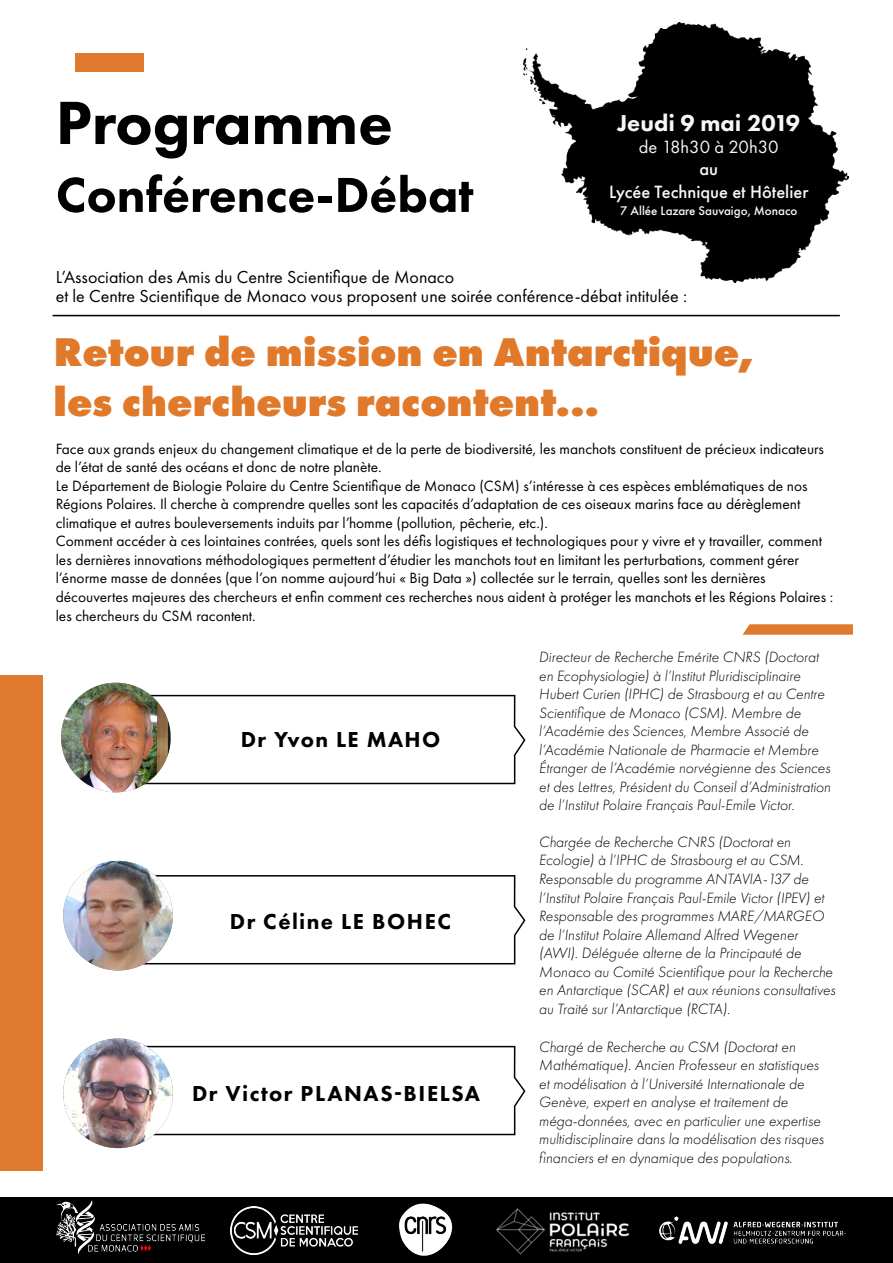
<style>
.page{position:relative;width:893px;height:1263px;background:#fff}
.page>*{position:absolute;margin:0;border:0;box-sizing:border-box;transform-origin:0 0}
.t1{font:800 63.3px "Futura PT";color:#000}
.t2{font:800 50.85px "Futura PT";color:#000}
.t3{font:800 41.7px/49.9px "Futura PT";color:#e1792b}
.t4{font:800 23.85px "Futura PT";color:#f7f7f8}
.t5{font:800 22.5px "Futura PT";letter-spacing:.06em;color:#000}
.t6{font:500 18.45px/22.2px "Futura PT";color:#f7f7f8;text-align:center}
.t7{font:18.45px "Futura PT";color:#f7f7f8}
.t8{font:18px/19.5px "Futura PT";color:#000}
.t9{font:italic 300 15.45px/18.5px "Futura PT";color:#000}
.t10{font:15.45px/18.5px "Futura PT";color:#000}
.t11{font:500 13.05px "Futura PT";color:#f7f7f8}
</style>
<div class="page">
<svg style="left:146px;top:1045px;width:380px;height:91px"></svg>
<svg style="left:142px;top:874px;width:384px;height:91px"></svg>
<svg style="left:144px;top:694px;width:382px;height:91px"></svg>
<div style="left:75px;top:53px;width:69px;height:19px;background:#df792d"></div>
<div style="left:0;top:675px;width:43px;height:495px;background:#df792d"></div>
<svg style="left:743px;top:624px;width:110px;height:11px"></svg>
<img style="left:63px;top:1038px;width:110px;height:110px;border-radius:55px">
<img style="left:63px;top:861px;width:110px;height:109px;border-radius:55px">
<img style="left:61px;top:683px;width:110px;height:109px;border-radius:55px">
<hr style="left:53px;top:315px;width:787px;height:1px;background:#000">
<img style="left:524px;top:22px;width:325px;height:260px">
<div style="left:0;top:1197px;width:893px;height:66px;background:#000"></div>
<img style="left:230px;top:1207px;width:127px;height:47px">
<img style="left:56px;top:1200px;width:149px;height:54px">
<img style="left:399px;top:1203px;width:54px;height:53px">
<img style="left:659px;top:1216px;width:187px;height:28px">
<img style="left:496px;top:1208px;width:134px;height:47px">
<h1 class="t1" style="left:56px;top:83px;width:339px">Programme</h1>
<h2 class="t2" style="left:56px;top:163px;width:419px">Conférence-Débat</h2>
<h3 class="t4" style="left:617px;top:108px;width:184px">Jeudi 9 mai 2019</h3>
<p class="t7" style="left:639px;top:136px;width:141px">de 18h30 à 20h30</p>
<p class="t6" style="left:609px;top:158px;width:201px">au<br>Lycée Technique et Hôtelier</p>
<p class="t11" style="left:620px;top:203px;width:179px">7 Allée Lazare Sauvaigo, Monaco</p>
<p class="t8" style="left:56px;top:267px;width:633px">L’Association des Amis du Centre Scientifique de Monaco<br>et le Centre Scientifique de Monaco vous proposent une soirée conférence-débat intitulée :</p>
<h3 class="t3" style="left:54px;top:326px;width:702px">Retour de mission en Antarctique, les chercheurs racontent...</h3>
<p class="t10" style="left:56px;top:439px;width:779px">Face aux grands enjeux du changement climatique et de la perte de biodiversité, les manchots constituent de précieux indicateurs de l’état de santé des océans et donc de notre planète.<br>Le Département de Biologie Polaire du Centre Scientifique de Monaco (CSM) s’intéresse à ces espèces emblématiques de nos Régions Polaires. Il cherche à comprendre quelles sont les capacités d’adaptation de ces oiseaux marins face au dérèglement climatique et autres bouleversements induits par l’homme (pollution, pêcherie, etc.).<br>Comment accéder à ces lointaines contrées, quels sont les défis logistiques et technologiques pour y vivre et y travailler, comment les dernières innovations méthodologiques permettent d’étudier les manchots tout en limitant les perturbations, comment gérer l’énorme masse de données (que l’on nomme aujourd’hui « Big Data ») collectée sur le terrain, quelles sont les dernières découvertes majeures des chercheurs et enfin comment ces recherches nous aident à protéger les manchots et les Régions Polaires : les chercheurs du CSM racontent.</p>
<h3 class="t5" style="left:241px;top:726px;width:201px">Dr Yvon LE MAHO</h3>
<h3 class="t5" style="left:230px;top:907px;width:223px">Dr Céline LE BOHEC</h3>
<h3 class="t5" style="left:192px;top:1079px;width:289px">Dr Victor PLANAS-BIELSA</h3>
<p class="t9" style="left:539px;top:648px;width:293px">Directeur de Recherche Emérite CNRS (Doctorat en Ecophysiologie) à l’Institut Pluridisciplinaire Hubert Curien (IPHC) de Strasbourg et au Centre Scientifique de Monaco (CSM). Membre de l’Académie des Sciences, Membre Associé de l’Académie Nationale de Pharmacie et Membre Étranger de l’Académie norvégienne des Sciences et des Lettres, Président du Conseil d’Administration de l’Institut Polaire Français Paul-Emile Victor.</p>
<p class="t9" style="left:539px;top:833px;width:298px">Chargée de Recherche CNRS (Doctorat en Ecologie) à l’IPHC de Strasbourg et au CSM.<br>Responsable du programme ANTAVIA-137 de l’Institut Polaire Français Paul-Emile Victor (IPEV) et Responsable des programmes MARE/MARGEO de l’Institut Polaire Allemand Alfred Wegener (AWI). Déléguée alterne de la Principauté de Monaco au Comité Scientifique pour la Recherche en Antarctique (SCAR) et aux réunions consultatives au Traité sur l’Antarctique (RCTA).</p>
<p class="t9" style="left:539px;top:1037px;width:286px">Chargé de Recherche au CSM (Doctorat en Mathématique). Ancien Professeur en statistiques et modélisation à l’Université Internationale de Genève, expert en analyse et traitement de méga-données, avec en particulier une expertise multidisciplinaire dans la modélisation des risques financiers et en dynamique des populations.</p>
</div>
